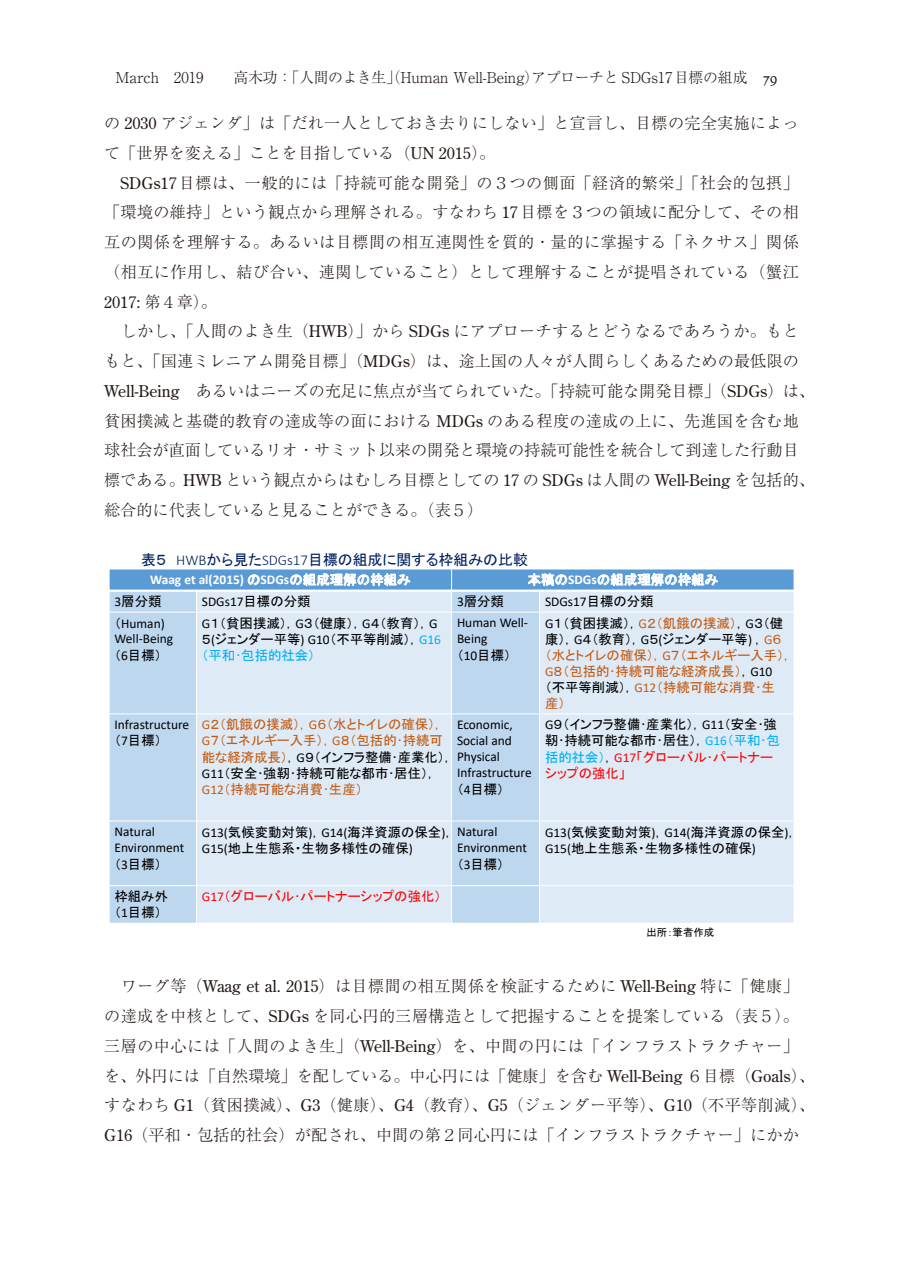
<style>
.page{position:relative;width:903px;height:1275px;background:#fff}
.page>*{position:absolute;margin:0;border:0;box-sizing:border-box;transform-origin:0 0}
.t1{font:300 16.1px/29.8px "Ryumin Pro";letter-spacing:.015em;color:#231916}
.t2{font:16.1px "Century Old Style Std";color:#231916}
.t3{font:300 14.88px "Ryumin Pro";letter-spacing:-.005em;color:#231916}
.t4{font:14.88px "MS P Gothic";color:#002060}
.t5{font:13.47px/16.1px "MS P Gothic";color:#000}
.t6{font:13.47px/16.1px "MS P Gothic";color:#c55a11}
.t7{font:13.47px/16.1px "Calibri";color:#000}
.t8{font:700 13.47px "Calibri";color:#fff}
.t9{font:13.47px "MS P Gothic";color:#f00}
.t10{font:13.47px "MS P Gothic";letter-spacing:.005em;color:#fff}
.t11{font:10.5px "MS P Gothic";color:#000}
.s1{font-family:"Calligraphic 421 BT Roman B";font-weight:400;font-size:16.1px}
.s2{font-family:"Century Old Style Std";font-weight:400}
.s3{font-family:"Ryumin Pro";font-weight:300}
.s4{font-family:"Calibri";font-weight:300}
.s5{font-family:"MS P Gothic";font-weight:400}
.s6{font-family:"Calibri";font-weight:700}
.s7{font-family:"Calibri"}
.s8{font-family:"MS P Gothic"}
.s9{font-family:"Calibri";color:#00b0f0}
.s10{color:#00b0f0}
.s11{font-family:"Calibri";color:#000}
.s12{color:#000}
.s13{font-family:"Calibri";color:#f00}
.s14{color:#f00}
</style>
<div class="page">
<div style="left:109px;top:569px;width:343px;height:22px;background:#5b9bd5"></div>
<div style="left:452px;top:569px;width:342px;height:22px;background:#5b9bd5"></div>
<div style="left:109px;top:591px;width:87px;height:21px;background:#bdd7ee"></div>
<div style="left:196px;top:591px;width:256px;height:21px;background:#deebf7"></div>
<div style="left:452px;top:591px;width:88px;height:21px;background:#bdd7ee"></div>
<div style="left:540px;top:591px;width:254px;height:21px;background:#deebf7"></div>
<div style="left:109px;top:612px;width:87px;height:102px;background:#bdd7ee"></div>
<div style="left:196px;top:612px;width:256px;height:102px;background:#deebf7"></div>
<div style="left:452px;top:612px;width:88px;height:102px;background:#bdd7ee"></div>
<div style="left:540px;top:612px;width:254px;height:102px;background:#deebf7"></div>
<div style="left:109px;top:714px;width:87px;height:107px;background:#bdd7ee"></div>
<div style="left:196px;top:714px;width:256px;height:107px;background:#deebf7"></div>
<div style="left:452px;top:714px;width:88px;height:107px;background:#bdd7ee"></div>
<div style="left:540px;top:714px;width:254px;height:107px;background:#deebf7"></div>
<div style="left:109px;top:821px;width:87px;height:65px;background:#bdd7ee"></div>
<div style="left:196px;top:821px;width:256px;height:65px;background:#deebf7"></div>
<div style="left:452px;top:821px;width:88px;height:65px;background:#bdd7ee"></div>
<div style="left:540px;top:821px;width:254px;height:65px;background:#deebf7"></div>
<div style="left:109px;top:886px;width:87px;height:37px;background:#bdd7ee"></div>
<div style="left:196px;top:886px;width:256px;height:37px;background:#deebf7"></div>
<div style="left:452px;top:886px;width:88px;height:37px;background:#bdd7ee"></div>
<div style="left:540px;top:886px;width:254px;height:37px;background:#deebf7"></div>
<hr style="left:196px;top:590px;width:1px;height:334px;background:#fff">
<hr style="left:451px;top:569px;width:1px;height:355px;background:#fff">
<hr style="left:539px;top:590px;width:1px;height:334px;background:#fff">
<hr style="left:109px;top:590px;width:685px;height:2px;background:#fff">
<hr style="left:109px;top:612px;width:685px;height:1px;background:#fff">
<hr style="left:109px;top:713px;width:685px;height:1px;background:#fff">
<hr style="left:109px;top:821px;width:685px;height:1px;background:#fff">
<hr style="left:109px;top:885px;width:685px;height:1px;background:#fff">
<hr style="left:109px;top:569px;width:1px;height:355px;background:#fff">
<hr style="left:109px;top:569px;width:685px;height:1px;background:#fff">
<svg style="left:248px;top:574px;width:12px;height:11px"></svg>
<svg style="left:290px;top:573px;width:120px;height:17px"></svg>
<svg style="left:528px;top:573px;width:39px;height:13px"></svg>
<svg style="left:597px;top:573px;width:121px;height:17px"></svg>
<p class="t3" style="left:115px;top:65px;width:664px">March　2019　　高木功：「人間のよき生」（Human Well-Being）アプローチと SDGs17目標の組成 <span class="s1">79</span></p>
<p class="t1" style="left:104px;top:107px;width:696px">の <span class="s2">2030</span> アジェンダ」は「だれ一人としておき去りにしない」と宣言し、目標の完全実施によって「世界を変える」ことを目指している（<span class="s2">UN 2015</span>）。</p>
<p class="t1" style="left:104px;top:166px;width:696px;text-align:justify;text-indent:16px"><span class="s2">SDGs17</span>目標は、一般的には「持続可能な開発」の３つの側面「経済的繁栄」「社会的包摂」「環境の維持」という観点から理解される。すなわち <span class="s2">17</span>目標を３つの領域に配分して、その相互の関係を理解する。あるいは目標間の相互連関性を質的・量的に掌握する「ネクサス」関係（相互に作用し、結び合い、連関していること）として理解することが提唱されている（蟹江</p>
<p class="t2" style="left:104px;top:291px;width:114px">2017: <span class="s3">第４章）。</span></p>
<p class="t1" style="left:104px;top:315px;width:712px;text-indent:16px">しかし、「人間のよき生（<span class="s2">HWB</span>）」から <span class="s2">SDGs</span> にアプローチするとどうなるであろうか。もともと、「国連ミレニアム開発目標」（<span class="s2">MDGs</span>）は、途上国の人々が人間らしくあるための最低限の<span class="s2">Well-Being</span> あるいはニーズの充足に焦点が当てられていた。「持続可能な開発目標」（<span class="s2">SDGs</span>）は、貧困撲滅と基礎的教育の達成等の面における <span class="s2">MDGs</span> のある程度の達成の上に、先進国を含む地球社会が直面しているリオ・サミット以来の開発と環境の持続可能性を統合して到達した行動目標である。<span class="s2">HWB</span> という観点からはむしろ目標としての <span class="s2">17</span> の <span class="s2">SDGs</span> は人間の <span class="s2">Well-Being</span> を包括的、総合的に代表していると見ることができる。（表５）</p>
<p class="t4" style="left:141px;top:552px;width:388px">表５ <span class="s4">HWB</span>から見た<span class="s4">SDGs17</span>目標の組成に関する枠組みの比較</p>
<p class="t8" style="left:150px;top:570px;width:262px">Waag et al(2015) <span class="s5">の</span>SDGs<span class="s5">の組成理解の枠組み</span></p>
<p class="t10" style="left:528px;top:573px;width:192px">本稿の<span class="s6">SDGs</span>の組成理解の枠組み</p>
<p class="t5" style="left:114px;top:593px;width:48px"><span class="s7">3</span>層分類</p>
<p class="t7" style="left:202px;top:593px;width:110px">SDGs17<span class="s8">目標の分類</span></p>
<p class="t5" style="left:457px;top:593px;width:48px"><span class="s7">3</span>層分類</p>
<p class="t7" style="left:545px;top:593px;width:110px">SDGs17<span class="s8">目標の分類</span></p>
<p class="t7" style="left:114px;top:615px;width:60px"><span class="s8">（</span>Human)<br>Well-Being</p>
<p class="t5" style="left:114px;top:647px;width:48px">（<span class="s7">6</span>目標）</p>
<p class="t5" style="left:202px;top:615px;width:241px"><span class="s7">G</span>１（貧困撲滅），<span class="s7">G</span>３（健康），<span class="s7">G</span>４（教育），<span class="s7">G<br></span>５<span class="s7">(</span>ジェンダー平等<span class="s7">) G10</span>（不平等削減），<span class="s9">G16</span><span class="s10">（平和･包括的社会）</span></p>
<p class="t7" style="left:457px;top:614px;width:72px">Human Well-<br>Being</p>
<p class="t6" style="left:545px;top:615px;width:249px"><span class="s11">G</span><span class="s12">１（貧困撲滅），</span><span class="s7">G</span>２（飢餓の撲滅）<span class="s12">，</span><span class="s11">G</span><span class="s12">３（健康），</span><span class="s11">G</span><span class="s12">４（教育），</span><span class="s11">G</span><span class="s12">５</span><span class="s11">(</span><span class="s12">ジェンダー平等</span><span class="s11">)</span> <span class="s12">，</span><span class="s7">G</span>６<br>（水とトイレの確保），<span class="s7">G</span>７（エネルギー入手），<br><span class="s7">G</span>８（包括的･持続可能な経済成長）<span class="s12">，</span><span class="s11">G10<br></span><span class="s12">（不平等削減），</span><span class="s7">G12</span>（持続可能な消費･生<br>産）</p>
<p class="t5" style="left:457px;top:647px;width:55px">（<span class="s7">10</span>目標）</p>
<p class="t7" style="left:114px;top:716px;width:76px">Infrastructure</p>
<p class="t5" style="left:114px;top:732px;width:48px">（<span class="s7">7</span>目標）</p>
<p class="t7" style="left:114px;top:823px;width:71px">Natural<br>Environment</p>
<p class="t5" style="left:114px;top:856px;width:48px">（<span class="s7">3</span>目標）</p>
<p class="t6" style="left:202px;top:716px;width:300px"><span class="s7">G</span>２（飢餓の撲滅），<span class="s7">G</span>６（水とトイレの確保），<br><span class="s7">G</span>７（エネルギー入手），<span class="s7">G</span>８（包括的･持続可<br>能な経済成長）<span class="s12">，</span><span class="s11">G</span><span class="s12">９（インフラ整備･産業化），</span> <span class="s11">Physical<br>G11</span><span class="s12">（安全･強靭･持続可能な都市･居住），<br></span><span class="s7">G12</span>（持続可能な消費･生産）</p>
<p class="t7" style="left:457px;top:716px;width:57px">Economic,<br>Social and</p>
<p class="t7" style="left:457px;top:764px;width:76px">Infrastructure</p>
<p class="t5" style="left:457px;top:781px;width:48px">（<span class="s7">4</span>目標）</p>
<p class="t7" style="left:202px;top:824px;width:297px">G13(<span class="s8">気候変動対策</span>)<span class="s8">，</span>G14(<span class="s8">海洋資源の保全</span>)<span class="s8">，</span> Natural</p>
<p class="t5" style="left:202px;top:840px;width:212px"><span class="s7">G15(</span>地上生態系・生物多様性の確保<span class="s7">)</span></p>
<p class="t7" style="left:457px;top:839px;width:71px">Environment</p>
<p class="t5" style="left:457px;top:856px;width:48px">（<span class="s7">3</span>目標）</p>
<p class="t5" style="left:114px;top:888px;width:55px">枠組み外（<span class="s7">1</span>目標）</p>
<p class="t9" style="left:202px;top:890px;width:241px"><span class="s7">G17</span>（グローバル･パートナーシップの強化）</p>
<p class="t5" style="left:545px;top:716px;width:236px"><span class="s7">G</span>９（インフラ整備･産業化），<span class="s7">G11</span>（安全･強靭･持続可能な都市･居住），<span class="s9">G16</span><span class="s10">（平和･包括的社会）</span>，<span class="s13">G17</span><span class="s14">「グローバル･パートナーシップの強化」</span></p>
<p class="t5" style="left:545px;top:824px;width:254px"><span class="s7">G13(</span>気候変動対策<span class="s7">)</span>，<span class="s7">G14(</span>海洋資源の保全<span class="s7">)</span>，<br><span class="s7">G15(</span>地上生態系・生物多様性の確保<span class="s7">)</span></p>
<p class="t11" style="left:646px;top:927px;width:69px">出所：筆者作成</p>
<p class="t1" style="left:104px;top:970px;width:712px;text-indent:17px">ワーグ等（<span class="s2">Waag et al. 2015</span>）は目標間の相互関係を検証するために <span class="s2">Well-Being</span> 特に「健康」の達成を中核として、<span class="s2">SDGs</span> を同心円的三層構造として把握することを提案している（表５）。三層の中心には「人間のよき生」（<span class="s2">Well-Being</span>）を、中間の円には「インフラストラクチャー」を、外円には「自然環境」を配している。中心円には「健康」を含む <span class="s2">Well-Being</span> ６目標（<span class="s2">Goals</span>）、すなわち <span class="s2">G1</span>（貧困撲滅）、<span class="s2">G3</span>（健康）、<span class="s2">G4</span>（教育）、<span class="s2">G5</span>（ジェンダー平等）、<span class="s2">G10</span>（不平等削減）、<span class="s2">G16</span>（平和・包括的社会）が配され、中間の第２同心円には「インフラストラクチャー」にかか</p>
</div>
